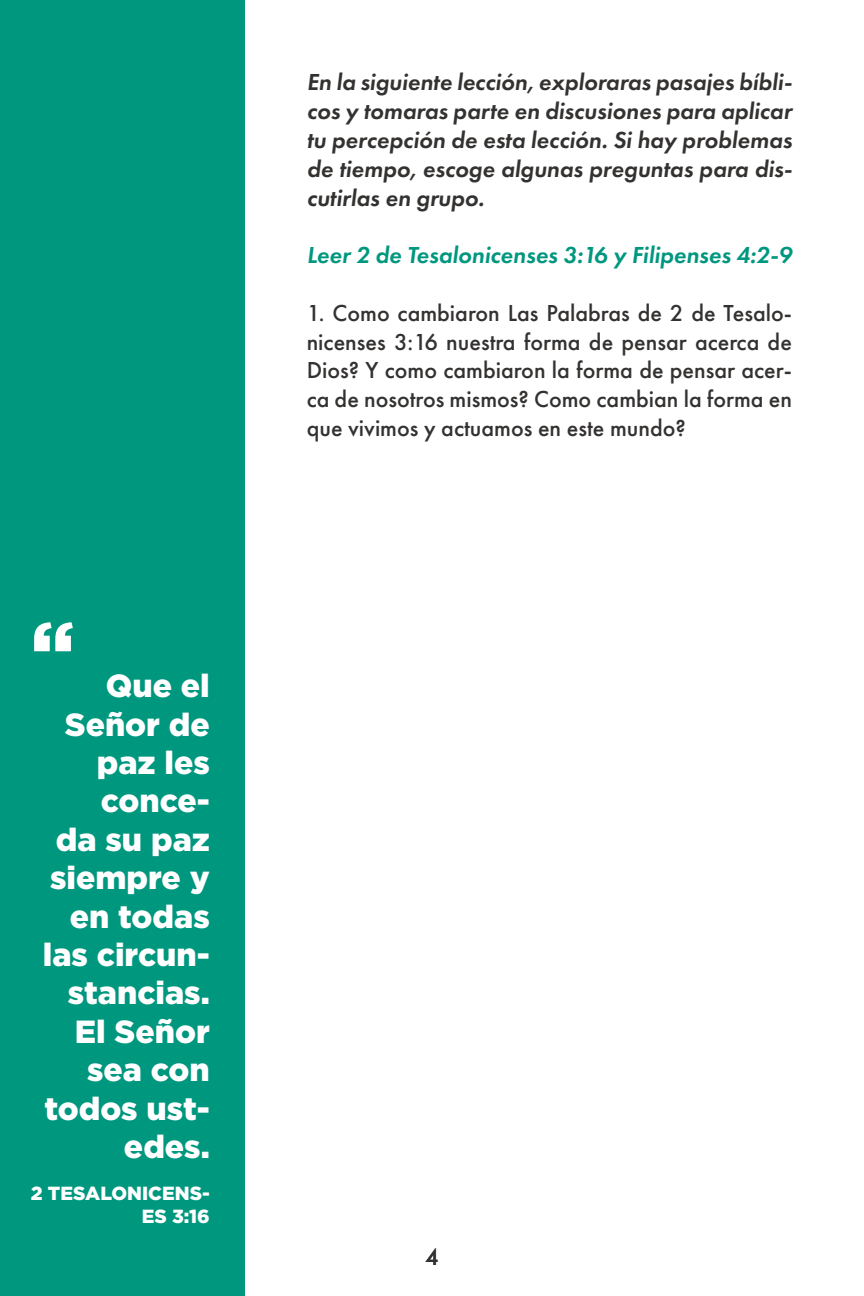
<style>
.page{position:relative;width:864px;height:1296px;background:#fff}
.page>*{position:absolute;margin:0;border:0;box-sizing:border-box;transform-origin:0 0}
.t1{font:900 80px "Gotham";color:#fff}
.t2{font:900 32px/38.4px "Gotham";color:#fff;text-align:right}
.t3{font:500 24px/28.8px "Futura PT";color:#343231;text-align:justify}
.t4{font:italic 600 24px/28.8px "Futura PT";color:#343231;text-align:justify}
.t5{font:italic 600 24px "Futura PT";color:#00977f}
.t6{font:900 19px/22.8px "Gotham";color:#fff;text-align:right}
</style>
<div class="page">
<div style="left:0;top:0;width:245px;height:1296px;background:#00977f"></div>
<h1 class="t1" style="left:31px;top:604px;width:45px">“</h1>
<h2 class="t2" style="left:43px;top:666px;width:169px">Que el<br>Señor de paz les conce-<br>da su paz siempre y en todas las circun&shy;stancias.<br>El Señor sea con todos ust&shy;edes.</h2>
<p class="t6" style="left:31px;top:1181px;width:180px">2 TESALONICENS-<br>ES 3:16</p>
<p class="t4" style="left:307px;top:67px;width:487px">En la siguiente lección, exploraras pasajes bíbli&shy;cos y tomaras parte en discusiones para aplicar tu percepción de esta lección. Si hay problemas de tiempo, escoge algunas preguntas para dis&shy;cutirlas en grupo.</p>
<p class="t5" style="left:307px;top:240px;width:487px">Leer 2 de Tesalonicenses 3:16 y Filipenses 4:2-9</p>
<p class="t3" style="left:307px;top:298px;width:487px">1. Como cambiaron Las Palabras de 2 de Tesalo&shy;nicenses 3:16 nuestra forma de pensar acerca de Dios? Y como cambiaron la forma de pensar acer&shy;ca de nosotros mismos? Como cambian la forma en que vivimos y actuamos en este mundo?</p>
<p class="t3" style="left:425px;top:1243px;width:15px">4</p>
</div>
